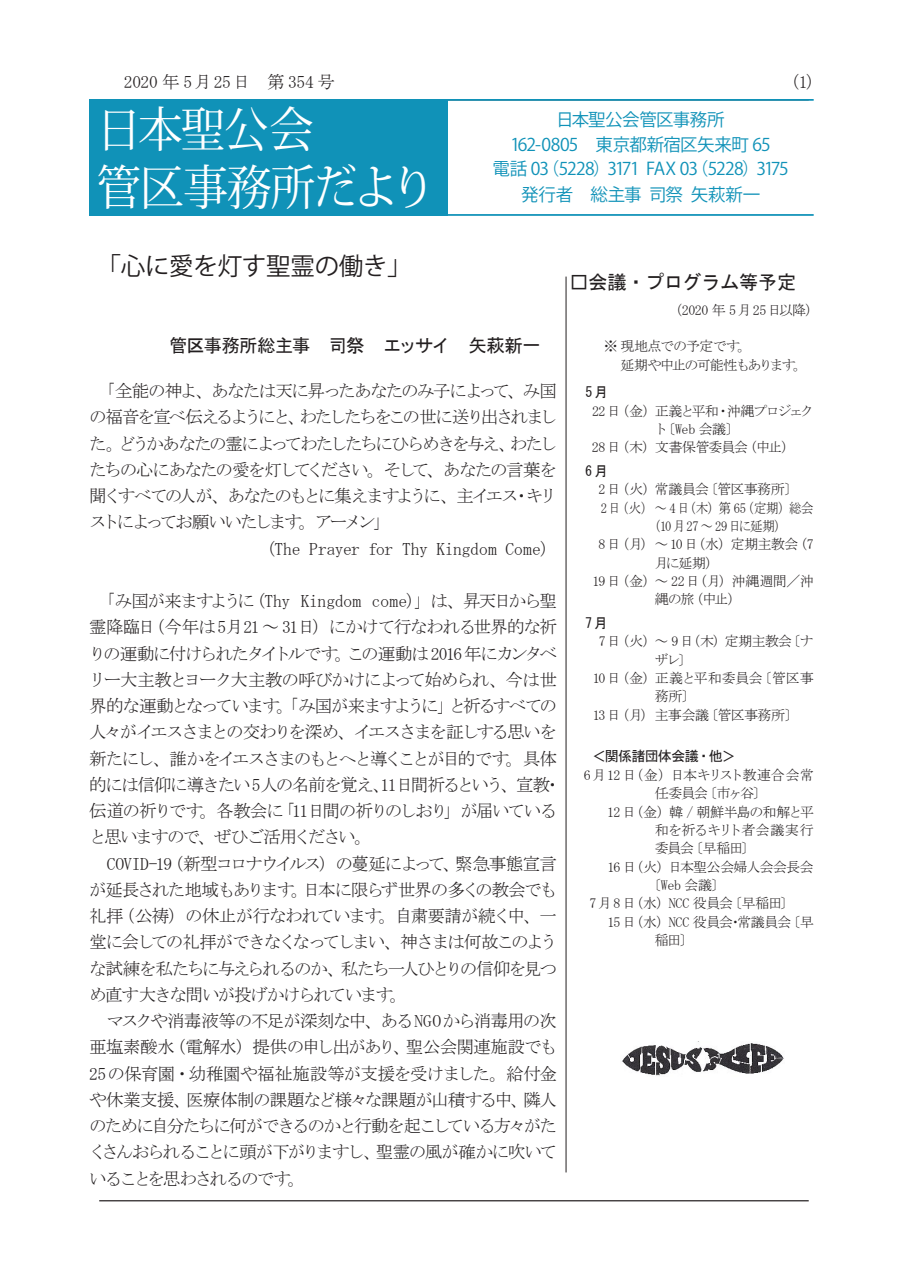
<style>
.page{position:relative;width:903px;height:1275px;background:#fff}
.page>*{position:absolute;margin:0;border:0;box-sizing:border-box;transform-origin:0 0}
.t1{font:48.12px/57.8px "Koz Min Pro";letter-spacing:-.03em;color:#fff;scale:.93 1}
.t2{font:24.5px "Koz Go Pro";letter-spacing:-.01em;color:#231f20}
.t3{font:19.25px "MS Gothic";letter-spacing:-.015em;color:#231f20}
.t4{font:18.38px "MS Gothic";letter-spacing:-.05em;color:#231f20}
.t5{font:17.5px/26.2px "MS Mincho";letter-spacing:-.095em;color:#231f20;text-align:justify}
.t6{font:17.5px "MS Mincho";letter-spacing:-.135em;color:#231f20}
.t7{font:17.5px/24.5px "Koz Go Pro";letter-spacing:-.04em;color:#1092b8;text-align:center}
.t8{font:17.5px "MS Mincho";letter-spacing:-.115em;color:#231f20}
.t9{font:17.5px "MS Mincho";letter-spacing:-.01em;color:#231f20}
.t10{font:17.5px "MS Mincho";letter-spacing:-.15em;color:#231f20}
.t11{font:17.5px "MS Mincho";letter-spacing:-.02em;color:#231f20}
.t12{font:17.5px "Koz Go Pro";letter-spacing:-.015em;color:#1092b8}
.t13{font:14px "MS Mincho";letter-spacing:-.04em;color:#231f20}
.t14{font:14px "MS Mincho";letter-spacing:-.005em;color:#231f20}
.t15{font:14px "MS Mincho";letter-spacing:-.06em;color:#231f20}
.t16{font:14px "MS Mincho";letter-spacing:-.04em;color:#231f20;scale:.9 1}
.t17{font:14px/18.4px "MS Mincho";letter-spacing:-.08em;color:#231f20}
.t18{font:14px "MS Mincho";letter-spacing:-.115em;color:#231f20}
.t19{font:14px "MS Mincho";letter-spacing:-.02em;color:#231f20}
.t20{font:14px "MS Gothic";letter-spacing:-.045em;color:#231f20}
.s1{font-size:15.75px}
</style>
<div class="page">
<hr style="left:99px;top:1200px;width:710px;height:1px;background:#231f20">
<div style="left:89px;top:99px;width:359px;height:117px;background:#1092b8"></div>
<hr style="left:566px;top:277px;width:1px;height:895px;background:#231f20">
<hr style="left:89px;top:99px;width:725px;height:2px;background:#1092b8">
<hr style="left:89px;top:214px;width:725px;height:2px;background:#1092b8">
<img style="left:622px;top:1043px;width:162px;height:33px">
<p class="t11" style="left:124px;top:73px;width:212px">2020 年 5月25日　第 354 号</p>
<p class="t5" style="left:782px;top:69px;width:43px">（1）</p>
<h1 class="t1" style="left:97px;top:99px;width:366px">日本聖公会<br>管区事務所だより</h1>
<p class="t7" style="left:493px;top:108px;width:298px">日本聖公会管区事務所<br>162-0805　東京都新宿区矢来町 65<br>電話 03（5228）3171 FAX 03（5228）3175</p>
<p class="t12" style="left:521px;top:184px;width:241px">発行者　総主事 司祭 矢萩新一</p>
<h2 class="t2" style="left:96px;top:250px;width:317px">「心に愛を灯す聖霊の働き」</h2>
<p class="t4" style="left:169px;top:336px;width:373px">管区事務所総主事　司祭　エッサイ　矢萩新一</p>
<p class="t5" style="left:98px;top:378px;width:461px">「全能の神よ、あなたは天に昇ったあなたのみ子によって、み国</p>
<p class="t6" style="left:89px;top:408px;width:469px">の福音を宣べ伝えるようにと、わたしたちをこの世に送り出されまし</p>
<p class="t8" style="left:89px;top:434px;width:469px">た。どうかあなたの霊によってわたしたちにひらめきを与え、わたし</p>
<p class="t5" style="left:89px;top:456px;width:469px">たちの心にあなたの愛を灯してください。そして、あなたの言葉を</p>
<p class="t6" style="left:89px;top:487px;width:470px">聞くすべての人が、あなたのもとに集えますように、主イエス・キリ</p>
<p class="t10" style="left:89px;top:513px;width:312px">ストによってお願いいたします。アーメン」　</p>
<p class="t9" style="left:258px;top:539px;width:300px">（The Prayer for Thy Kingdom Come）</p>
<p class="t5" style="left:89px;top:588px;width:474px;text-align:left;text-indent:9px">「み国が来ますように（Thy Kingdom come）」は、昇天日から聖霊降臨日（今年は5月21 ～ 31日）にかけて行なわれる世界的な祈りの運動に付けられたタイトルです。この運動は 2016 年にカンタベリー大主教とヨーク大主教の呼びかけによって始められ、今は世界的な運動となっています。「み国が来ますように」と祈るすべての人々がイエスさまとの交わりを深め、イエスさまを証しする思いを新たにし、誰かをイエスさまのもとへと導くことが目的です。具体的には信仰に導きたい 5人の名前を覚え、11日間祈るという、宣教・伝道の祈りです。各教会に「11日間の祈りのしおり」が届いていると思いますので、ぜひご活用ください。</p>
<p class="t5" style="left:89px;top:850px;width:470px;text-indent:18px">COVID-19（新型コロナウイルス）の蔓延によって、緊急事態宣言が延長された地域もあります。日本に限らず世界の多くの教会でも礼拝（公祷）の休止が行なわれています。自粛要請が続く中、一堂に会しての礼拝ができなくなってしまい、神さまは何故このような試練を私たちに与えられるのか、私たち一人ひとりの信仰を見つめ直す大きな問いが投げかけられています。</p>
<p class="t5" style="left:89px;top:1008px;width:470px;text-indent:18px">マスクや消毒液等の不足が深刻な中、あるNGOから消毒用の次亜塩素酸水（電解水）提供の申し出があり、聖公会関連施設でも25の保育園・幼稚園や福祉施設等が支援を受けました。給付金や休業支援、医療体制の課題など様々な課題が山積する中、隣人のために自分たちに何ができるのかと行動を起こしている方々がたくさんおられることに頭が下がりますし、聖霊の風が確かに吹いていることを思わされるのです。</p>
<p class="t3" style="left:569px;top:273px;width:228px">□会議・プログラム等予定</p>
<p class="t13" style="left:616px;top:303px;width:204px"><span class="s1">　　</span>　　（2020 年 5 月25日以降）</p>
<p class="t17" style="left:620px;top:337px;width:188px;text-indent:-17px">※ 現地点での予定です。<br>延期や中止の可能性もあります。</p>
<p class="t20" style="left:585px;top:385px;width:24px">5月</p>
<p class="t18" style="left:592px;top:404px;width:224px">22 日 （金）正義と平和・沖縄プロジェク</p>
<p class="t13" style="left:654px;top:422px;width:88px">ト〔Web 会議〕</p>
<p class="t15" style="left:592px;top:440px;width:205px">28 日 （木）文書保管委員会（中止）</p>
<p class="t20" style="left:585px;top:464px;width:24px">6月</p>
<p class="t13" style="left:599px;top:482px;width:201px">2日 （火）常議員会〔管区事務所〕</p>
<p class="t16" style="left:601px;top:501px;width:238px">2日 （火） ～ 4日（木）第 65（定期）総会</p>
<p class="t16" style="left:648px;top:519px;width:156px">（10 月27 ～ 29日に延期）</p>
<p class="t13" style="left:598px;top:537px;width:217px">8日 （月）～ 10日（水）定期主教会（7</p>
<p class="t13" style="left:655px;top:556px;width:66px">月に延期）</p>
<p class="t14" style="left:593px;top:574px;width:223px">19日 （金）～ 22日（月）沖縄週間／沖</p>
<p class="t13" style="left:655px;top:592px;width:88px">縄の旅（中止）</p>
<p class="t20" style="left:585px;top:616px;width:24px">7月</p>
<p class="t19" style="left:599px;top:634px;width:217px">7日 （火）～ 9日（木）定期主教会〔ナ</p>
<p class="t13" style="left:655px;top:652px;width:39px">ザレ〕</p>
<p class="t13" style="left:593px;top:671px;width:222px">10日 （金）正義と平和委員会〔管区事</p>
<p class="t13" style="left:655px;top:689px;width:43px">務所〕</p>
<p class="t13" style="left:593px;top:708px;width:207px">13日 （月）主事会議〔管区事務所〕</p>
<p class="t20" style="left:592px;top:749px;width:145px">＜関係諸団体会議・他＞</p>
<p class="t13" style="left:584px;top:768px;width:232px">6 月12 日（金）日本キリスト教連合会常</p>
<p class="t13" style="left:655px;top:786px;width:114px">任委員会〔市ヶ谷〕</p>
<p class="t15" style="left:607px;top:804px;width:208px">12 日（金）韓 / 朝鮮半島の和解と平</p>
<p class="t13" style="left:655px;top:823px;width:161px">和を祈るキリト者会議実行</p>
<p class="t13" style="left:655px;top:841px;width:102px">委員会〔早稲田〕</p>
<p class="t13" style="left:608px;top:860px;width:208px">16 日（火）日本聖公会婦人会会長会</p>
<p class="t13" style="left:647px;top:878px;width:80px">〔Web 会議〕</p>
<p class="t14" style="left:589px;top:896px;width:207px">7月8 日（水）NCC 役員会〔早稲田〕</p>
<p class="t13" style="left:607px;top:915px;width:208px">15 日（水）NCC 役員会・常議員会〔早</p>
<p class="t13" style="left:655px;top:933px;width:41px">稲田〕</p>
</div>
